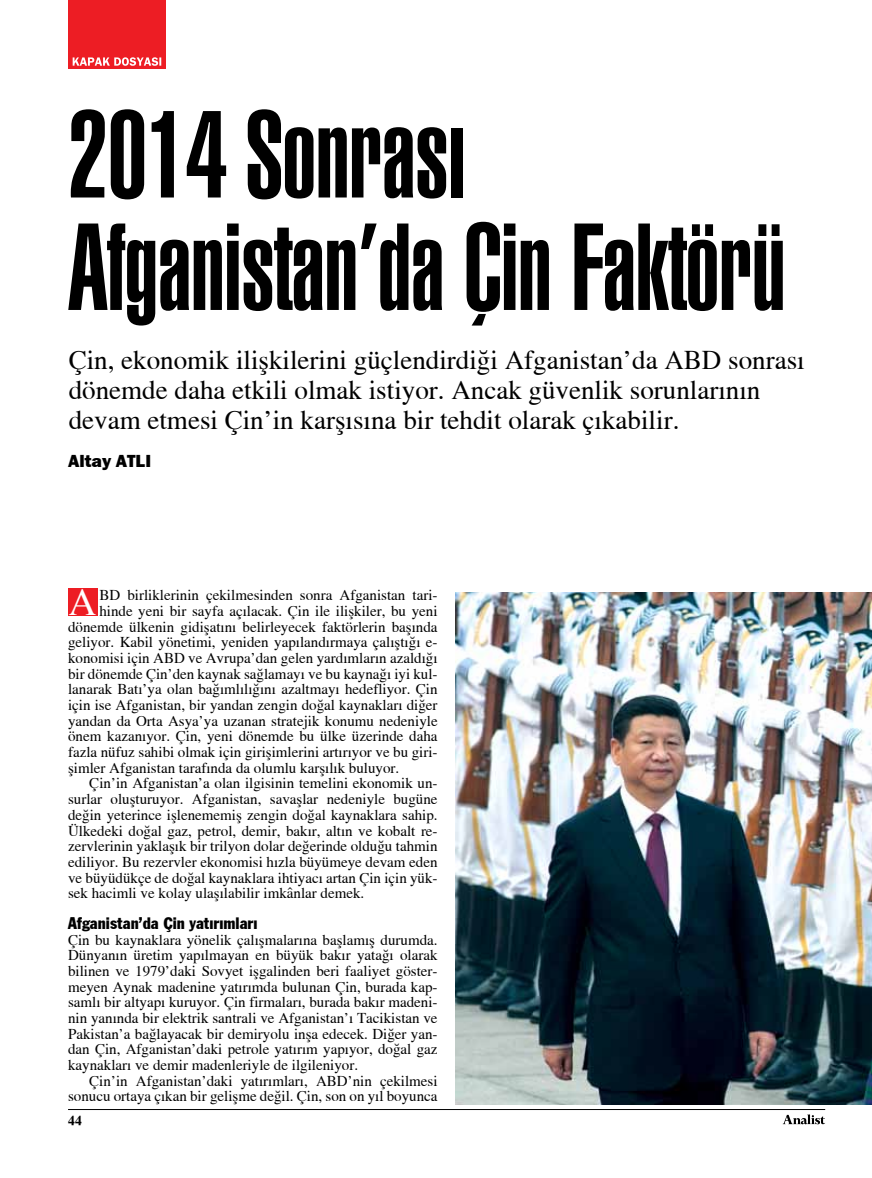
<style>
.page{position:relative;width:872px;height:1178px;background:#fff}
.page>*{position:absolute;margin:0;border:0;box-sizing:border-box;transform-origin:0 0}
.t1{font:900 extra-condensed 120px/112.5px "Swiss 911 BT";color:#000}
.t2{font:38.85px "Times Turk";color:#fff}
.t3{font:27px/30px "Times Turk";color:#000}
.t4{font:800 18px "Franklin Gothic";color:#000}
.t5{font:condensed 16.5px "Franklin Gothic";color:#000}
.t6{font:15px/15.8px "Times Turk";color:#000;text-align:justify}
.t7{font:700 13.5px "Times Turk";color:#000}
</style>
<div class="page">
<svg style="left:782px;top:1114px;width:43px;height:10px"></svg>
<hr style="left:68px;top:1109px;width:757px;height:1px;background:#000">
<div style="left:68px;top:589px;width:29px;height:27px;background:#ed1d24"></div>
<img style="left:455px;top:592px;width:417px;height:512px">
<div style="left:68px;top:0;width:97px;height:69px;background:#ed1d24"></div>
<svg style="left:73px;top:57px;width:88px;height:9px"></svg>
<h1 class="t1" style="left:68px;top:102px;width:718px">2014 Sonrası<br>Afganistan’da Çin Faktörü</h1>
<h3 class="t3" style="left:69px;top:345px;width:737px">Çin, ekonomik ilişkilerini güçlendirdiği Afganistan’da ABD sonrası dönemde daha etkili olmak istiyor. Ancak güvenlik sorunlarının devam etmesi Çin’in karşısına bir tehdit olarak çıkabilir.</h3>
<p class="t4" style="left:68px;top:451px;width:82px">Altay ATLI</p>
<h2 class="t2" style="left:68px;top:579px;width:30px">A</h2>
<p class="t6" style="left:99px;top:587px;width:340px">BD birliklerinin çekilmesinden sonra Afganistan tari-</p>
<p class="t6" style="left:99px;top:603px;width:340px">hinde yeni bir sayfa açılacak. Çin ile ilişkiler, bu yeni</p>
<p class="t6" style="left:68px;top:618px;width:371px">dönemde ülkenin gidişatını belirleyecek faktörlerin başında</p>
<p class="t6" style="left:68px;top:634px;width:371px">geliyor. Kabil yönetimi, yeniden yapılandırmaya çalıştığı e-</p>
<p class="t6" style="left:68px;top:650px;width:371px">konomisi için ABD ve Avrupa’dan gelen yardımların azaldığı</p>
<p class="t6" style="left:68px;top:666px;width:371px">bir dönemde Çin’den kaynak sağlamayı ve bu kaynağı iyi kul-</p>
<p class="t6" style="left:68px;top:681px;width:371px">lanarak Batı’ya olan bağımlılığını azaltmayı hedefliyor. Çin</p>
<p class="t6" style="left:68px;top:697px;width:371px">için ise Afganistan, bir yandan zengin doğal kaynakları diğer</p>
<p class="t6" style="left:68px;top:713px;width:371px">yandan da Orta Asya’ya uzanan stratejik konumu nedeniyle</p>
<p class="t6" style="left:68px;top:728px;width:371px">önem kazanıyor. Çin, yeni dönemde bu ülke üzerinde daha</p>
<p class="t6" style="left:68px;top:744px;width:371px">fazla nüfuz sahibi olmak için girişimlerini artırıyor ve bu giri-</p>
<p class="t6" style="left:68px;top:760px;width:333px">şimler Afganistan tarafında da olumlu karşılık buluyor.</p>
<p class="t6" style="left:89px;top:775px;width:350px">Çin’in Afganistan’a olan ilgisinin temelini ekonomik un-</p>
<p class="t6" style="left:68px;top:791px;width:371px">surlar oluşturuyor. Afganistan, savaşlar nedeniyle bugüne</p>
<p class="t6" style="left:68px;top:807px;width:371px">değin yeterince işlenememiş zengin doğal kaynaklara sahip.</p>
<p class="t6" style="left:68px;top:822px;width:371px">Ülkedeki doğal gaz, petrol, demir, bakır, altın ve kobalt re-</p>
<p class="t6" style="left:68px;top:838px;width:371px">zervlerinin yaklaşık bir trilyon dolar değerinde olduğu tahmin</p>
<p class="t6" style="left:68px;top:854px;width:371px">ediliyor. Bu rezervler ekonomisi hızla büyümeye devam eden</p>
<p class="t6" style="left:68px;top:869px;width:371px">ve büyüdükçe de doğal kaynaklara ihtiyacı artan Çin için yük-</p>
<p class="t6" style="left:68px;top:885px;width:298px">sek hacimli ve kolay ulaşılabilir imkânlar demek.</p>
<p class="t5" style="left:68px;top:912px;width:191px">Afganistan’da Çin yatırımları</p>
<p class="t6" style="left:68px;top:931px;width:371px">Çin bu kaynaklara yönelik çalışmalarına başlamış durumda.<br>Dünyanın üretim yapılmayan en büyük bakır yatağı olarak bilinen ve 1979’daki Sovyet işgalinden beri faaliyet göster&shy;meyen Aynak madenine yatırımda bulunan Çin, burada kap&shy;samlı bir altyapı kuruyor. Çin firmaları, burada bakır madeni&shy;nin yanında bir elektrik santrali ve Afganistan’ı Tacikistan ve Pakistan’a bağlayacak bir demiryolu inşa edecek. Diğer yan&shy;dan Çin, Afganistan’daki petrole yatırım yapıyor, doğal gaz kaynakları ve demir madenleriyle de ilgileniyor.</p>
<p class="t6" style="left:68px;top:1073px;width:371px;text-align:right">Çin’in Afganistan’daki yatırımları, ABD’nin çekilmesi sonucu ortaya çıkan bir gelişme değil. Çin, son on yıl boyunca</p>
<p class="t7" style="left:68px;top:1112px;width:15px">44</p>
</div>
